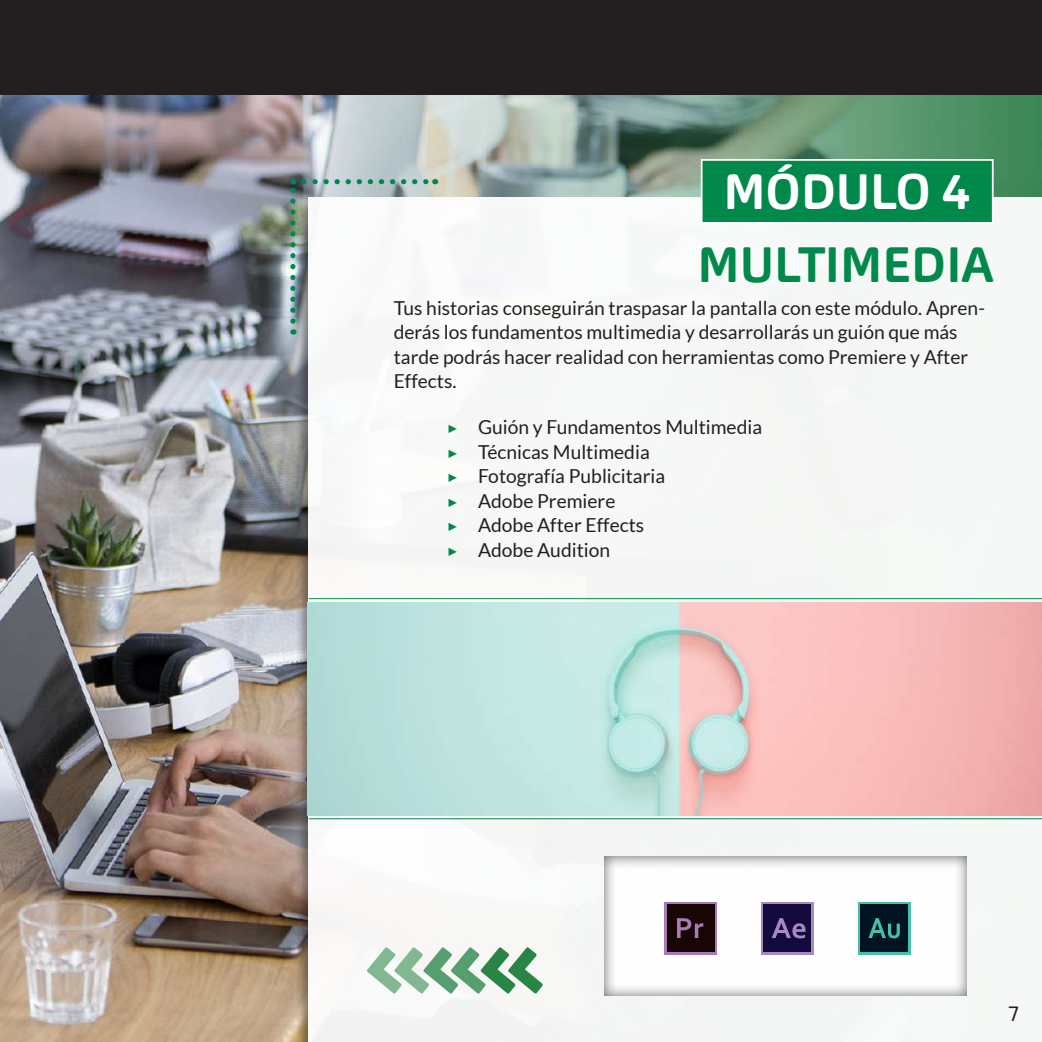
<style>
.page{position:relative;width:1042px;height:1042px;background:#fff}
.page>*{position:absolute;margin:0;border:0;box-sizing:border-box;transform-origin:0 0}
.t1{font:700 49.35px "Carnas";color:#01894b}
.t2{font:700 49.35px "Carnas";color:#fff}
.t3{font:21px "Exo 2";color:#231f20}
.t4{font:19.25px/24.5px "Lato";color:#231f20}
.s1{font-family:"Montserrat";font-weight:100;color:#01894b}
</style>
<div class="page">
<img style="left:0;top:94px;width:1042px;height:948px">
<div style="left:308px;top:197px;width:734px;height:845px;background:#f6f8f6"></div>
<div style="left:701px;top:159px;width:292px;height:65px;background:#01894b;border:2px solid #fff"></div>
<svg style="left:367px;top:947px;width:176px;height:46px"></svg>
<div style="left:603px;top:856px;width:365px;height:141px;background:#231f20;opacity:.75"></div>
<svg style="left:664px;top:902px;width:53px;height:52px"></svg>
<div style="left:667px;top:905px;width:47px;height:47px;background:#180604"></div>
<svg style="left:677px;top:918px;width:26px;height:20px"></svg>
<svg style="left:761px;top:902px;width:53px;height:52px"></svg>
<div style="left:764px;top:905px;width:47px;height:47px;background:#130a3d"></div>
<svg style="left:772px;top:918px;width:33px;height:20px"></svg>
<svg style="left:858px;top:902px;width:52px;height:52px"></svg>
<div style="left:860px;top:905px;width:48px;height:47px;background:#001321"></div>
<svg style="left:868px;top:918px;width:32px;height:20px"></svg>
<img style="left:308px;top:603px;width:734px;height:212px">
<hr style="left:309px;top:598px;width:733px;height:1px;background:#01894b">
<hr style="left:309px;top:818px;width:733px;height:1px;background:#01894b">
<div style="left:0;top:0;width:1042px;height:94px;background:#231f20"></div>
<svg style="left:304px;top:179px;width:125px;height:5px"></svg>
<svg style="left:290px;top:179px;width:5px;height:142px"></svg>
<h1 class="t2" style="left:723px;top:160px;width:248px">MÓDULO 4</h1>
<h1 class="t1" style="left:697px;top:233px;width:298px">MULTIMEDIA</h1>
<p class="t4" style="left:394px;top:295px;width:593px">Tus historias conseguirán traspasar la pantalla con este módulo. Apren&shy;derás los fundamentos multimedia y desarrollarás un guión que más tarde podrás hacer realidad con herramientas como Premiere y After Effects.</p>
<p class="t4" style="left:446px;top:415px;width:317px"><span class="s1">▶</span> Guión y Fundamentos Multimedia <span class="s1">▶</span> Técnicas Multimedia<br><span class="s1">▶</span> Fotografía Publicitaria<br><span class="s1">▶</span> Adobe Premiere<br><span class="s1">▶</span> Adobe After Effects<br><span class="s1">▶</span> Adobe Audition</p>
<p class="t3" style="left:1008px;top:999px;width:12px">7</p>
</div>
